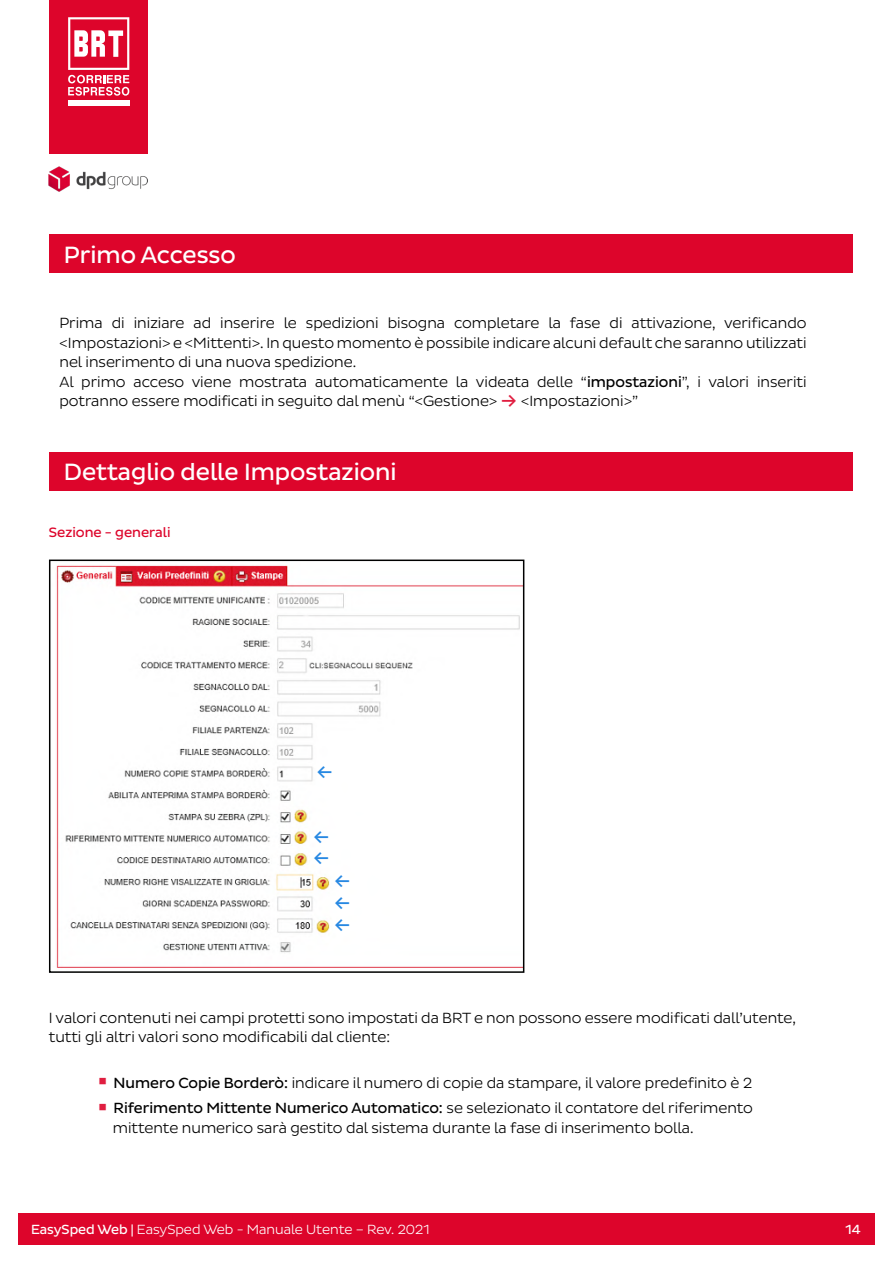
<style>
.page{position:relative;width:893px;height:1263px;background:#fff}
.page>*{position:absolute;margin:0;border:0;box-sizing:border-box;transform-origin:0 0}
.t1{font:24px "Pluto Sans DPD Regular";color:#fff}
.t2{font:24px "Pluto Sans DPD Regular";color:#2788e2}
.t3{font:15px/19.5px "Pluto Sans DPD Light";color:#000}
.t4{font:15px "Pluto Sans DPD Regular";color:#000}
.t5{font:13.8px "Pluto Sans DPD Regular";color:#dd052b}
.t6{font:13.5px "Pluto Sans DPD Light";color:#fff}
.t7{font:13.5px "Pluto Sans DPD Regular";color:#fff}
.s1{font-family:"Pluto Sans DPD Regular"}
.s2{font-family:"Pluto Sans DPD Regular";font-size:24px;color:#e01e40}
.s3{font-family:"Arial";font-weight:700;font-size:24px;color:#e01e40}
.s4{font-family:"Pluto Sans DPD Light"}
</style>
<div class="page">
<div style="left:49px;top:0;width:99px;height:153px;background:#dd052b"></div>
<div style="left:68px;top:101px;width:61px;height:5px;background:#fff"></div>
<svg style="left:68px;top:17px;width:61px;height:79px"></svg>
<img style="left:49px;top:166px;width:99px;height:26px">
<div style="left:18px;top:1213px;width:857px;height:32px;background:#dd052b"></div>
<div style="left:49px;top:235px;width:804px;height:38px;background:#dd052b"></div>
<div style="left:49px;top:452px;width:804px;height:38px;background:#dd052b"></div>
<img style="left:56px;top:565px;width:465px;height:403px">
<div style="left:49px;top:559px;width:475px;height:414px;border:2px solid #000"></div>
<h1 class="t1" style="left:64px;top:241px;width:173px">Primo Accesso</h1>
<p class="t3" style="left:59px;top:314px;width:749px">Prima di iniziare ad inserire le spedizioni bisogna completare la fase di attivazione, verificando &lt;Impostazioni&gt; e &lt;Mittenti&gt;. In questo momento è possibile indicare alcuni default che saranno utilizzati nel inserimento di una nuova spedizione.<br>Al primo acceso viene mostrata automaticamente la videata delle “<span class="s1">impostazioni</span>”, i valori inseriti potranno essere modificati in seguito dal menù “&lt;Gestione&gt; <span class="s2">-&gt;</span> &lt;Impostazioni&gt;”</p>
<h1 class="t1" style="left:64px;top:458px;width:334px">Dettaglio delle Impostazioni</h1>
<p class="t5" style="left:49px;top:524px;width:123px">Sezione - generali</p>
<h1 class="t2" style="left:333px;top:787px;width:18px;rotate:-180deg">-&gt;</h1>
<h1 class="t2" style="left:330px;top:851px;width:18px;rotate:-180deg">-&gt;</h1>
<h1 class="t2" style="left:330px;top:872px;width:18px;rotate:-180deg">-&gt;</h1>
<h1 class="t2" style="left:351px;top:896px;width:18px;rotate:-180deg">-&gt;</h1>
<h1 class="t2" style="left:351px;top:918px;width:18px;rotate:-180deg">-&gt;</h1>
<h1 class="t2" style="left:351px;top:940px;width:18px;rotate:-180deg">-&gt;</h1>
<p class="t3" style="left:49px;top:1008px;width:749px">I valori contenuti nei campi protetti sono impostati da BRT e non possono essere modificati dall’utente, tutti gli altri valori sono modificabili dal cliente:</p>
<p class="t3" style="left:98px;top:1073px;width:655px"><span class="s3">▪</span> <span class="s1">Numero Copie Borderò:</span> indicare il numero di copie da stampare, il valore predefinito è 2</p>
<p class="t4" style="left:98px;top:1099px;width:656px"><span class="s3">▪</span> Riferimento Mittente Numerico Automatico: <span class="s4">se selezionato il contatore del riferimento</span></p>
<p class="t3" style="left:113px;top:1118px;width:582px">mittente numerico sarà gestito dal sistema durante la fase di inserimento bolla.</p>
<p class="t6" style="left:31px;top:1222px;width:400px"><span class="s1">EasySped Web |</span> EasySped Web - Manuale Utente – Rev. 2021</p>
<p class="t7" style="left:846px;top:1222px;width:17px">14</p>
</div>
